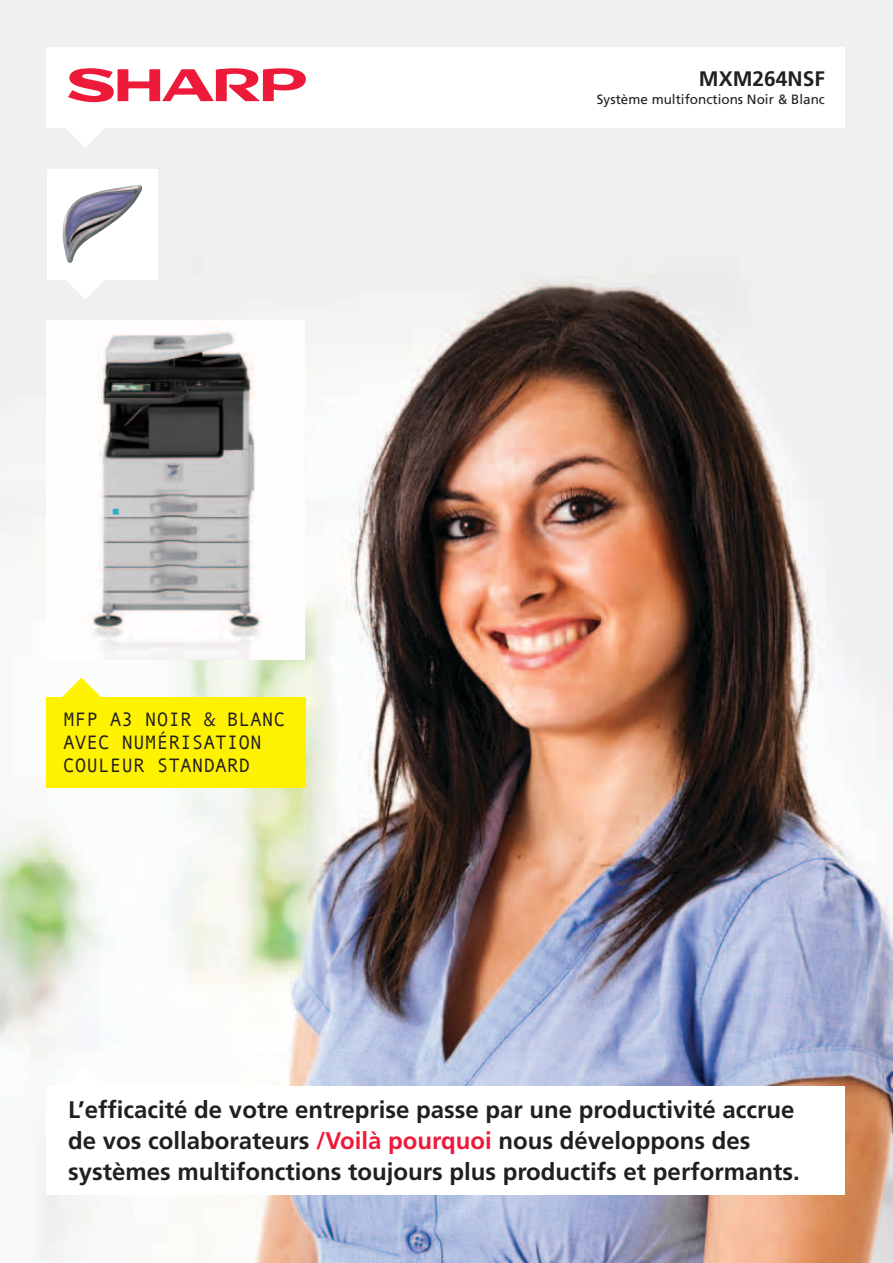
<style>
.page{position:relative;width:893px;height:1263px;background:#fff}
.page>*{position:absolute;margin:0;border:0;box-sizing:border-box;transform-origin:0 0}
.t1{font:700 24px/31.5px "Frutiger";color:#231f20}
.t2{font:700 21px "Frutiger";color:#231f20}
.t3{font:19.5px/22.5px "Andale Mono";color:#231f20}
.t4{font:13.5px "Frutiger";color:#231f20}
.s1{color:#ed1a3a}
</style>
<div class="page">
<img style="left:0;top:0;width:893px;height:1263px">
<div style="left:47px;top:47px;width:798px;height:81px;background:#fff"></div>
<div style="left:47px;top:1087px;width:798px;height:108px;background:#fff"></div>
<svg style="left:60px;top:1067px;width:51px;height:20px"></svg>
<svg style="left:60px;top:68px;width:248px;height:80px"></svg>
<img style="left:47px;top:320px;width:257px;height:339px">
<div style="left:47px;top:698px;width:259px;height:90px;background:#fff200"></div>
<svg style="left:56px;top:677px;width:51px;height:21px"></svg>
<svg style="left:60px;top:280px;width:51px;height:19px"></svg>
<div style="left:47px;top:170px;width:110px;height:110px;background:#fff"></div>
<img style="left:62px;top:185px;width:80px;height:78px">
<p class="t3" style="left:63px;top:708px;width:224px">MFP A3 NOIR &amp; BLANC<br>AVEC NUMÉRISATION<br>COULEUR STAN DARD</p>
<p class="t2" style="left:699px;top:66px;width:128px">MXM264NSF</p>
<p class="t4" style="left:597px;top:91px;width:230px">Système multifonctions Noir &amp; Blanc</p>
<p class="t1" style="left:68px;top:1093px;width:733px">L’efficacité de votre entreprise passe par une productivité accrue de vos collaborateurs <span class="s1">/Voilà pourquoi</span> nous développons des systèmes multifonctions toujours plus productifs et performants.</p>
</div>
